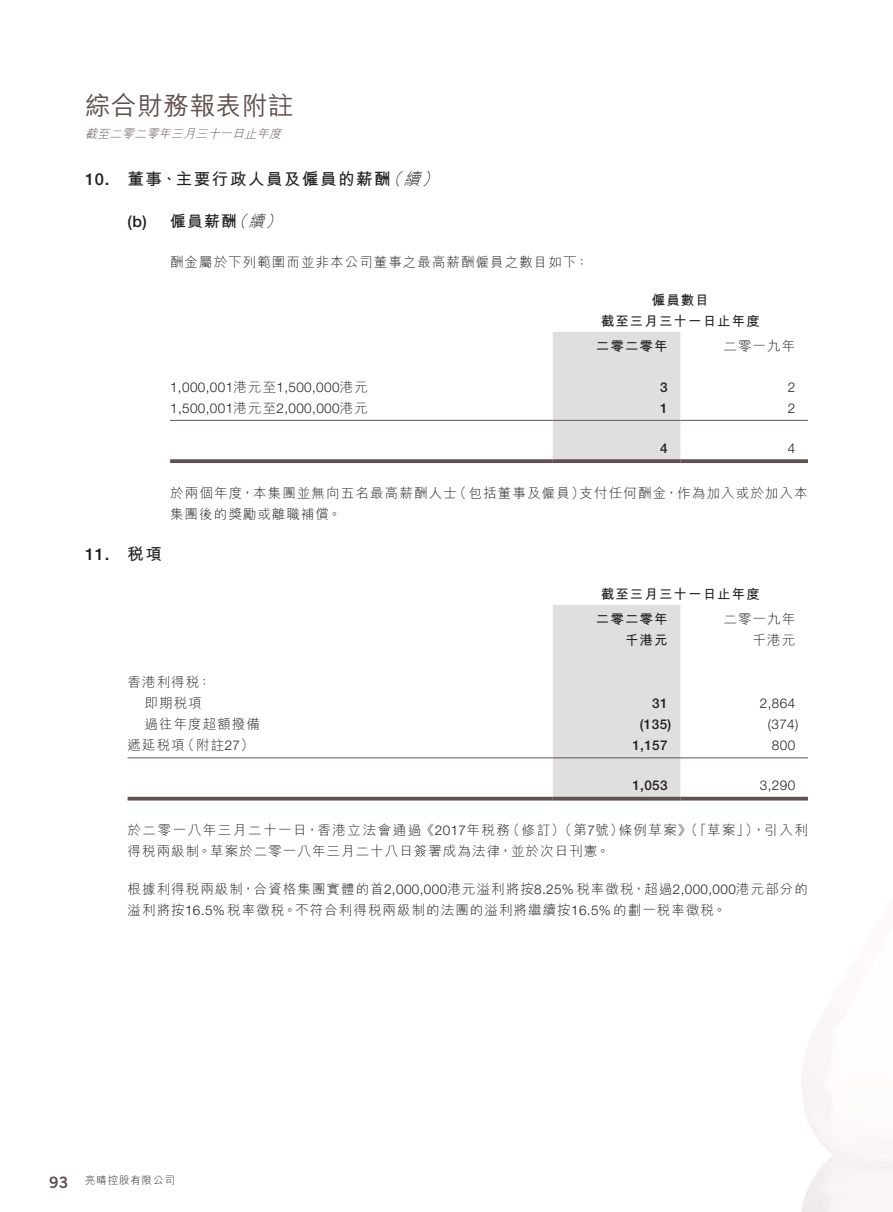
<style>
.page{position:relative;width:893px;height:1212px;background:#fff}
.page>*{position:absolute;margin:0;border:0;box-sizing:border-box;transform-origin:0 0}
.t1{font:500 25.5px "M Hei HK";letter-spacing:.025em;color:#61504e}
.t2{font:700 16.5px "M Hei HK";letter-spacing:.095em;color:#231f20}
.t3{font:500 16.5px "Helvetica Neue LT Std";color:#231f20}
.t4{font:700 15.75px "M Hei HK";color:#231f20}
.t5{font:15.75px "Trade Gothic LT Std Bd 2";color:#61504e}
.t6{font:300 13.5px/21px "M Hei HK";letter-spacing:.08em;color:#231f20}
.t7{font:300 13.5px "Helvetica Neue LT Std";letter-spacing:.03em;color:#231f20}
.t8{font:700 13.5px/21px "M Hei HK";letter-spacing:.08em;color:#231f20;text-align:center}
.t9{font:500 13.5px "Helvetica Neue LT Std";letter-spacing:.03em;color:#231f20}
.t10{font:italic 300 12px "M Hei HK";color:#61504e}
.t11{font:300 10.5px "M Hei HK";letter-spacing:.085em;color:#231f20}
.s1{font-family:"Helvetica Neue LT Std";font-weight:500}
.s2{font-weight:300;font-style:italic}
.s3{font-family:"M Hei HK"}
.s4{font-family:"M Hei HK";font-weight:700}
.s5{font-family:"Helvetica Neue LT Std"}
</style>
<div class="page">
<div style="left:553px;top:332px;width:127px;height:127px;background:#e0dfdf"></div>
<hr style="left:170px;top:420px;width:383px;height:1px;background:#61504e">
<hr style="left:553px;top:420px;width:127px;height:1px;background:#61504e">
<hr style="left:680px;top:420px;width:128px;height:1px;background:#61504e">
<svg style="left:170px;top:459px;width:383px;height:4px;background:#6b5b59"></svg>
<svg style="left:553px;top:459px;width:127px;height:4px"></svg>
<svg style="left:680px;top:459px;width:128px;height:4px"></svg>
<div style="left:553px;top:605px;width:127px;height:192px;background:#e0dfdf"></div>
<hr style="left:128px;top:757px;width:425px;height:1px;background:#61504e">
<hr style="left:553px;top:757px;width:127px;height:1px;background:#61504e">
<hr style="left:680px;top:757px;width:128px;height:1px;background:#61504e">
<hr style="left:128px;top:797px;width:425px;height:3px;background:#61504e">
<hr style="left:553px;top:797px;width:127px;height:3px;background:#61504e">
<hr style="left:680px;top:797px;width:128px;height:3px;background:#61504e">
<h1 class="t1" style="left:85px;top:87px;width:210px">綜合財務報表附註</h1>
<p class="t10" style="left:85px;top:127px;width:201px">截至二零二零年三月三十一日止年度</p>
<p class="t2" style="left:85px;top:167px;width:359px"><span class="s1">10.</span> 董事、主要行政人員及僱員的薪酬<span class="s2">（續）</span></p>
<p class="t4" style="left:128px;top:209px;width:159px"><span class="s1">(b)</span> 僱員薪酬<span class="s2">（續）</span></p>
<p class="t6" style="left:170px;top:251px;width:420px">酬金屬於下列範圍而並非本公司董事之最高薪酬僱員之數目如下：</p>
<p class="t8" style="left:601px;top:288px;width:161px">僱員數目<br>截至三月三十一日止年度</p>
<p class="t8" style="left:596px;top:334px;width:73px">二零二零年</p>
<p class="t6" style="left:723px;top:335px;width:73px">二零一九年</p>
<p class="t7" style="left:170px;top:379px;width:199px">1,000,001<span class="s3">港元至</span>1,500,000<span class="s3">港元</span></p>
<p class="t9" style="left:660px;top:379px;width:9px">3</p>
<p class="t7" style="left:788px;top:379px;width:9px">2</p>
<p class="t7" style="left:170px;top:400px;width:199px">1,500,001<span class="s3">港元至</span>2,000,000<span class="s3">港元</span></p>
<p class="t9" style="left:660px;top:400px;width:9px">1</p>
<p class="t7" style="left:788px;top:400px;width:9px">2</p>
<p class="t9" style="left:660px;top:440px;width:9px">4</p>
<p class="t7" style="left:788px;top:440px;width:9px">4</p>
<p class="t6" style="left:170px;top:482px;width:639px">於兩個年度，本集團並無向五名最高薪酬人士（包括董事及僱員）支付任何酬金，作為加入或於加入本集團後的獎勵或離職補償。</p>
<p class="t3" style="left:85px;top:544px;width:79px">11. <span class="s4">稅項</span></p>
<p class="t8" style="left:596px;top:580px;width:165px;line-height:25.2px;text-align:left;text-indent:5px">截至三月三十一日止年度二零二零年</p>
<p class="t6" style="left:723px;top:608px;width:73px">二零一九年</p>
<p class="t8" style="left:625px;top:628px;width:44px">千港元</p>
<p class="t6" style="left:753px;top:629px;width:44px">千港元</p>
<p class="t6" style="left:128px;top:671px;width:85px;text-align:center">香港利得稅：即期稅項</p>
<p class="t9" style="left:652px;top:695px;width:17px">31</p>
<p class="t7" style="left:760px;top:695px;width:37px">2,864</p>
<p class="t6" style="left:145px;top:713px;width:117px">過往年度超額撥備</p>
<p class="t9" style="left:640px;top:716px;width:33px">(135)</p>
<p class="t7" style="left:768px;top:716px;width:32px">(374)</p>
<p class="t6" style="left:128px;top:734px;width:128px">遞延稅項（附註<span class="s5">27</span>）</p>
<p class="t9" style="left:632px;top:737px;width:37px">1,157</p>
<p class="t7" style="left:772px;top:737px;width:25px">800</p>
<p class="t9" style="left:632px;top:777px;width:37px">1,053</p>
<p class="t7" style="left:760px;top:777px;width:37px">3,290</p>
<p class="t6" style="left:128px;top:819px;width:682px">於二零一八年三月二十一日，香港立法會通過《<span class="s5">2017</span>年稅務（修訂）（第<span class="s5">7</span>號）條例草案》（「草案」），引入利得稅兩級制。草案於二零一八年三月二十八日簽署成為法律，並於次日刊憲。</p>
<p class="t6" style="left:128px;top:878px;width:682px">根據利得稅兩級制，合資格集團實體的首<span class="s5">2,000,000</span>港元溢利將按<span class="s5">8.25%</span> 稅率徵稅，超過<span class="s5">2,000,000</span>港元部分的溢利將按<span class="s5">16.5%</span>稅率徵稅。不符合利得稅兩級制的法團的溢利將繼續按<span class="s5">16.5%</span>的劃一稅率徵稅。</p>
<p class="t5" style="left:49px;top:1172px;width:21px">93</p>
<p class="t11" style="left:85px;top:1175px;width:92px">亮晴控股有限公司</p>
</div>
